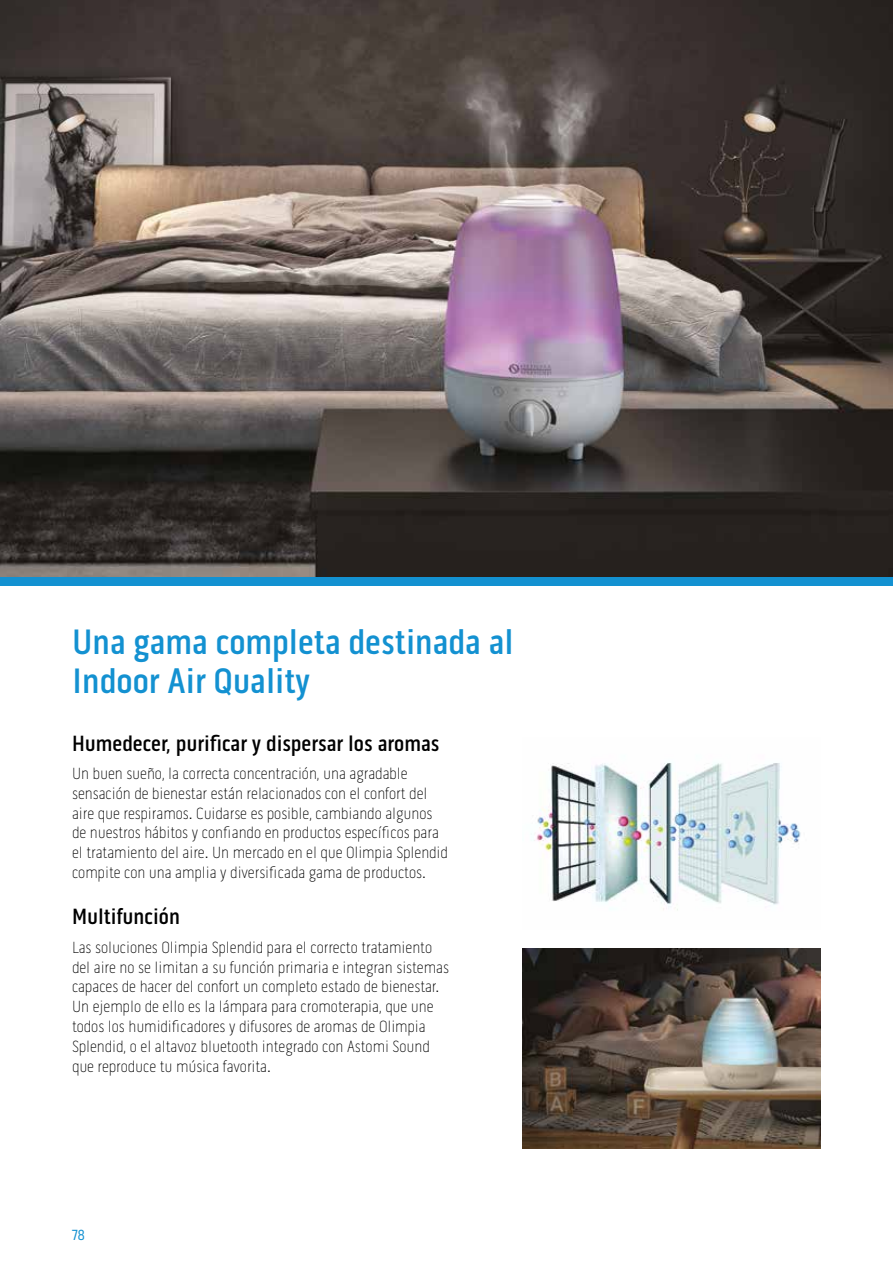
<style>
.page{position:relative;width:893px;height:1263px;background:#fff}
.page>*{position:absolute;margin:0;border:0;box-sizing:border-box;transform-origin:0 0}
.t1{font:500 36px/39px "Pill Gothic 300 mg";color:#1391d1}
.t2{font:500 22.5px "Pill Gothic 300 mg";color:#000}
.t3{font:100 16.5px/19.8px "Pill Gothic 300 mg";color:#000}
.t4{font:15px "Pill Gothic 300 mg";color:#1391d1}
</style>
<div class="page">
<img style="left:0;top:0;width:893px;height:578px">
<img style="left:531px;top:762px;width:270px;height:149px">
<img style="left:523px;top:948px;width:297px;height:200px">
<div style="left:0;top:578px;width:893px;height:8px;background:#1391d1"></div>
<h1 class="t1" style="left:72px;top:622px;width:443px">Una gama completa destinada al<br>Indoor Air Quality</h1>
<h2 class="t2" style="left:72px;top:730px;width:369px">Humedecer, purificar y dispersar los aromas</h2>
<p class="t3" style="left:72px;top:763px;width:377px">Un buen sueño, la correcta concentración, una agradable sensación de bienestar están relacionados con el confort del aire que respiramos. Cuidarse es posible, cambiando algunos de nuestros hábitos y confiando en productos específicos para el tratamiento del aire. Un mercado en el que Olimpia Splendid compite con una amplia y diversificada gama de productos.</p>
<h2 class="t2" style="left:72px;top:903px;width:109px">Multifunción</h2>
<p class="t3" style="left:72px;top:937px;width:378px">Las soluciones Olimpia Splendid para el correcto tratamiento del aire no se limitan a su función primaria e integran sistemas capaces de hacer del confort un completo estado de bienestar.<br>Un ejemplo de ello es la lámpara para cromoterapia, que une todos los humidificadores y difusores de aromas de Olimpia Splendid, o el altavoz bluetooth integrado con Astomi Sound que reproduce tu música favorita.</p>
<p class="t4" style="left:72px;top:1226px;width:15px">78</p>
</div>
